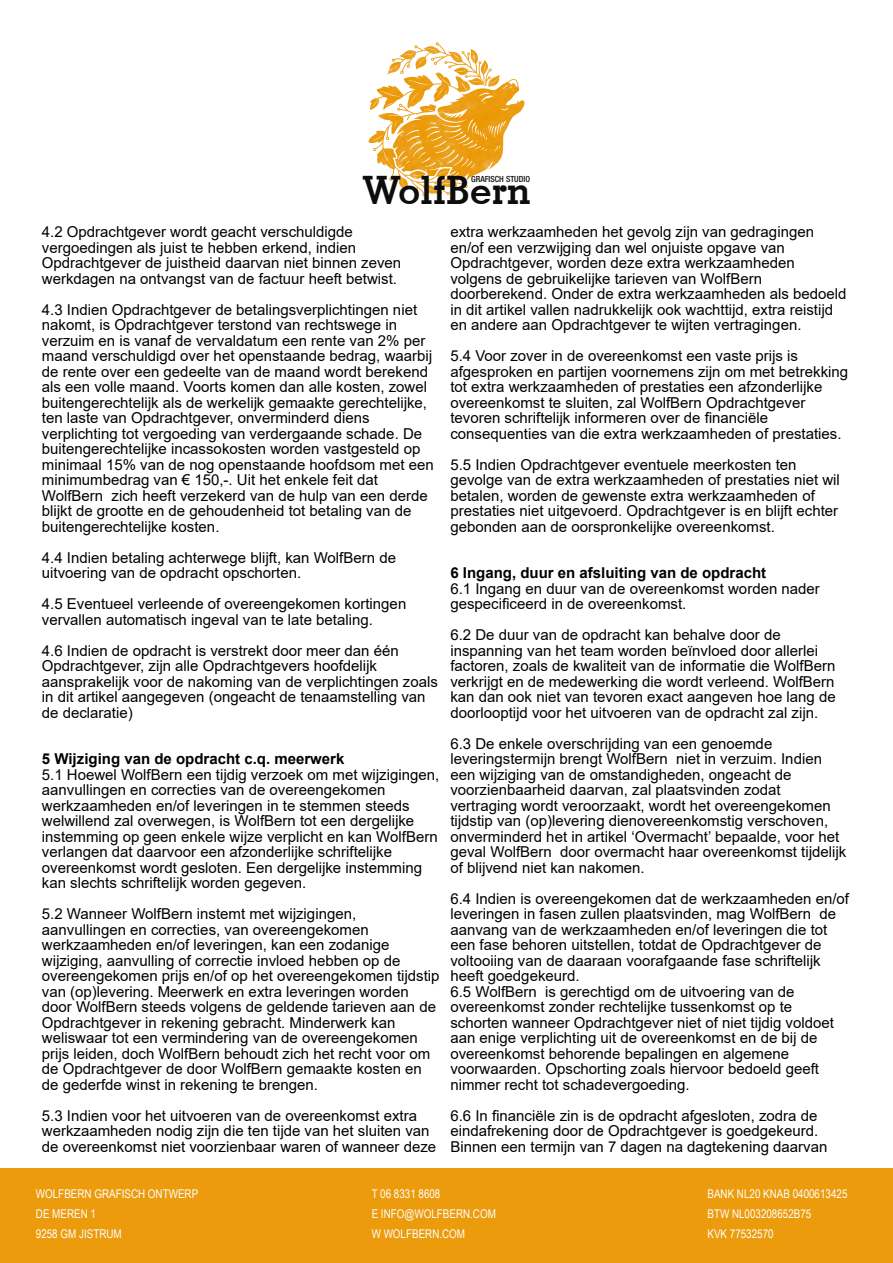
<style>
.page{position:relative;width:893px;height:1263px;background:#fff}
.page>*{position:absolute;margin:0;border:0;box-sizing:border-box;transform-origin:0 0}
.t1{font:700 39.15px "Memphis";color:#0d0d0d}
.t2{font:15px/15.5px "Arial";color:#000}
.t3{font:700 15px "Arial";color:#000}
.t4{font:12px/20px "Arial Narrow";color:#fff}
.t5{font:500 condensed 8.4px "Helvetica Neue LT Std";color:#0d0d0d}
</style>
<div class="page">
<svg style="left:368px;top:42px;width:157px;height:154px"></svg>
<img style="left:383px;top:148px;width:85px;height:47px">
<div style="left:0;top:1169px;width:893px;height:94px;background:#eb9b0c"></div>
<h1 class="t1" style="left:362px;top:176px;width:170px">WolfBern</h1>
<p class="t5" style="left:471px;top:176px;width:60px">GRAFISCH STUDIO</p>
<p class="t2" style="left:42px;top:226px;width:361px">4.2 Opdrachtgever wordt geacht verschuldigde vergoedingen als juist te hebben erkend, indien Opdrachtgever de juistheid daarvan niet binnen zeven werkdagen na ontvangst van de factuur heeft betwist.</p>
<p class="t2" style="left:42px;top:303px;width:393px">4.3 Indien Opdrachtgever de betalingsverplichtingen niet nakomt, is Opdrachtgever terstond van rechtswege in verzuim en is vanaf de vervaldatum een rente van 2% per maand verschuldigd over het openstaande bedrag, waarbĳ de rente over een gedeelte van de maand wordt berekend als een volle maand. Voorts komen dan alle kosten, zowel buitengerechtelĳk als de werkelĳk gemaakte gerechtelĳke, ten laste van Opdrachtgever, onverminderd diens verplichting tot vergoeding van verdergaande schade. De buitengerechtelĳke incassokosten worden vastgesteld op minimaal 15% van de nog openstaande hoofdsom met een minimumbedrag van € 150,-. Uit het enkele feit dat WolfBern zich heeft verzekerd van de hulp van een derde blĳkt de grootte en de gehoudenheid tot betaling van de buitengerechtelĳke kosten.</p>
<p class="t2" style="left:42px;top:551px;width:356px">4.4 Indien betaling achterwege blĳft, kan WolfBern de uitvoering van de opdracht opschorten.</p>
<p class="t2" style="left:42px;top:598px;width:366px">4.5 Eventueel verleende of overeengekomen kortingen vervallen automatisch ingeval van te late betaling.</p>
<p class="t2" style="left:42px;top:644px;width:398px">4.6 Indien de opdracht is verstrekt door meer dan één Opdrachtgever, zĳn alle Opdrachtgevers hoofdelĳk aansprakelĳk voor de nakoming van de verplichtingen zoals in dit artikel aangegeven (ongeacht de tenaamstelling van de declaratie)</p>
<p class="t3" style="left:42px;top:753px;width:304px">5 Wĳziging van de opdracht c.q. meerwerk</p>
<p class="t2" style="left:42px;top:768px;width:399px">5.1 Hoewel WolfBern een tĳdig verzoek om met wĳzigingen, aanvullingen en correcties van de overeengekomen werkzaamheden en/of leveringen in te stemmen steeds welwillend zal overwegen, is WolfBern tot een dergelĳke instemming op geen enkele wĳze verplicht en kan WolfBern verlangen dat daarvoor een afzonderlĳke schriftelĳke overeenkomst wordt gesloten. Een dergelĳke instemming kan slechts schriftelĳk worden gegeven.</p>
<p class="t2" style="left:42px;top:907px;width:399px">5.2 Wanneer WolfBern instemt met wĳzigingen, aanvullingen en correcties, van overeengekomen werkzaamheden en/of leveringen, kan een zodanige wĳziging, aanvulling of correctie invloed hebben op de overeengekomen prĳs en/of op het overeengekomen tĳdstip van (op)levering. Meerwerk en extra leveringen worden door WolfBern steeds volgens de geldende tarieven aan de Opdrachtgever in rekening gebracht. Minderwerk kan weliswaar tot een vermindering van de overeengekomen prĳs leiden, doch WolfBern behoudt zich het recht voor om de Opdrachtgever de door WolfBern gemaakte kosten en de gederfde winst in rekening te brengen.</p>
<p class="t2" style="left:42px;top:1109px;width:396px">5.3 Indien voor het uitvoeren van de overeenkomst extra werkzaamheden nodig zĳn die ten tĳde van het sluiten van de overeenkomst niet voorzienbaar waren of wanneer deze</p>
<p class="t2" style="left:450px;top:226px;width:398px">extra werkzaamheden het gevolg zĳn van gedragingen en/of een verzwĳging dan wel onjuiste opgave van Opdrachtgever, worden deze extra werkzaamheden volgens de gebruikelĳke tarieven van WolfBern doorberekend. Onder de extra werkzaamheden als bedoeld in dit artikel vallen nadrukkelĳk ook wachttĳd, extra reistĳd en andere aan Opdrachtgever te wĳten vertragingen.</p>
<p class="t2" style="left:450px;top:350px;width:399px">5.4 Voor zover in de overeenkomst een vaste prĳs is afgesproken en partĳen voornemens zĳn om met betrekking tot extra werkzaamheden of prestaties een afzonderlĳke overeenkomst te sluiten, zal WolfBern Opdrachtgever tevoren schriftelĳk informeren over de financiële consequenties van die extra werkzaamheden of prestaties.</p>
<p class="t2" style="left:450px;top:458px;width:391px">5.5 Indien Opdrachtgever eventuele meerkosten ten gevolge van de extra werkzaamheden of prestaties niet wil betalen, worden de gewenste extra werkzaamheden of prestaties niet uitgevoerd. Opdrachtgever is en blĳft echter gebonden aan de oorspronkelĳke overeenkomst.</p>
<p class="t3" style="left:450px;top:567px;width:317px">6 Ingang, duur en afsluiting van de opdracht</p>
<p class="t2" style="left:450px;top:582px;width:371px">6.1 Ingang en duur van de overeenkomst worden nader gespecificeerd in de overeenkomst.</p>
<p class="t2" style="left:450px;top:629px;width:387px">6.2 De duur van de opdracht kan behalve door de inspanning van het team worden beïnvloed door allerlei factoren, zoals de kwaliteit van de informatie die WolfBern verkrĳgt en de medewerking die wordt verleend. WolfBern kan dan ook niet van tevoren exact aangeven hoe lang de doorlooptĳd voor het uitvoeren van de opdracht zal zĳn.</p>
<p class="t2" style="left:450px;top:737px;width:397px">6.3 De enkele overschrĳding van een genoemde leveringstermĳn brengt WolfBern niet in verzuim. Indien een wĳziging van de omstandigheden, ongeacht de voorzienbaarheid daarvan, zal plaatsvinden zodat vertraging wordt veroorzaakt, wordt het overeengekomen tĳdstip van (op)levering dienovereenkomstig verschoven, onverminderd het in artikel ‘Overmacht’ bepaalde, voor het geval WolfBern door overmacht haar overeenkomst tĳdelĳk of blĳvend niet kan nakomen.</p>
<p class="t2" style="left:450px;top:892px;width:400px">6.4 Indien is overeengekomen dat de werkzaamheden en/of leveringen in fasen zullen plaatsvinden, mag WolfBern de aanvang van de werkzaamheden en/of leveringen die tot een fase behoren uitstellen, totdat de Opdrachtgever de voltooiing van de daaraan voorafgaande fase schriftelĳk heeft goedgekeurd.<br>6.5 WolfBern is gerechtigd om de uitvoering van de overeenkomst zonder rechtelĳke tussenkomst op te schorten wanneer Opdrachtgever niet of niet tĳdig voldoet aan enige verplichting uit de overeenkomst en de bĳ de overeenkomst behorende bepalingen en algemene voorwaarden. Opschorting zoals hiervoor bedoeld geeft nimmer recht tot schadevergoeding.</p>
<p class="t2" style="left:450px;top:1109px;width:378px">6.6 In financiële zin is de opdracht afgesloten, zodra de eindafrekening door de Opdrachtgever is goedgekeurd.<br>Binnen een termĳn van 7 dagen na dagtekening daarvan</p>
<p class="t4" style="left:36px;top:1185px;width:164px">WOLFBERN GRAFISCH ONTWERP<br>DE MEREN 1<br>9258 GM JISTRUM</p>
<p class="t4" style="left:372px;top:1185px;width:126px">T 06 8331 8608<br>E INFO@WOLFBERN.COM<br>W WOLFBERN.COM</p>
<p class="t4" style="left:707px;top:1185px;width:142px">BANK NL20 KNAB 0400613425<br>BTW NL003208652B75<br>KVK 77532570</p>
</div>
